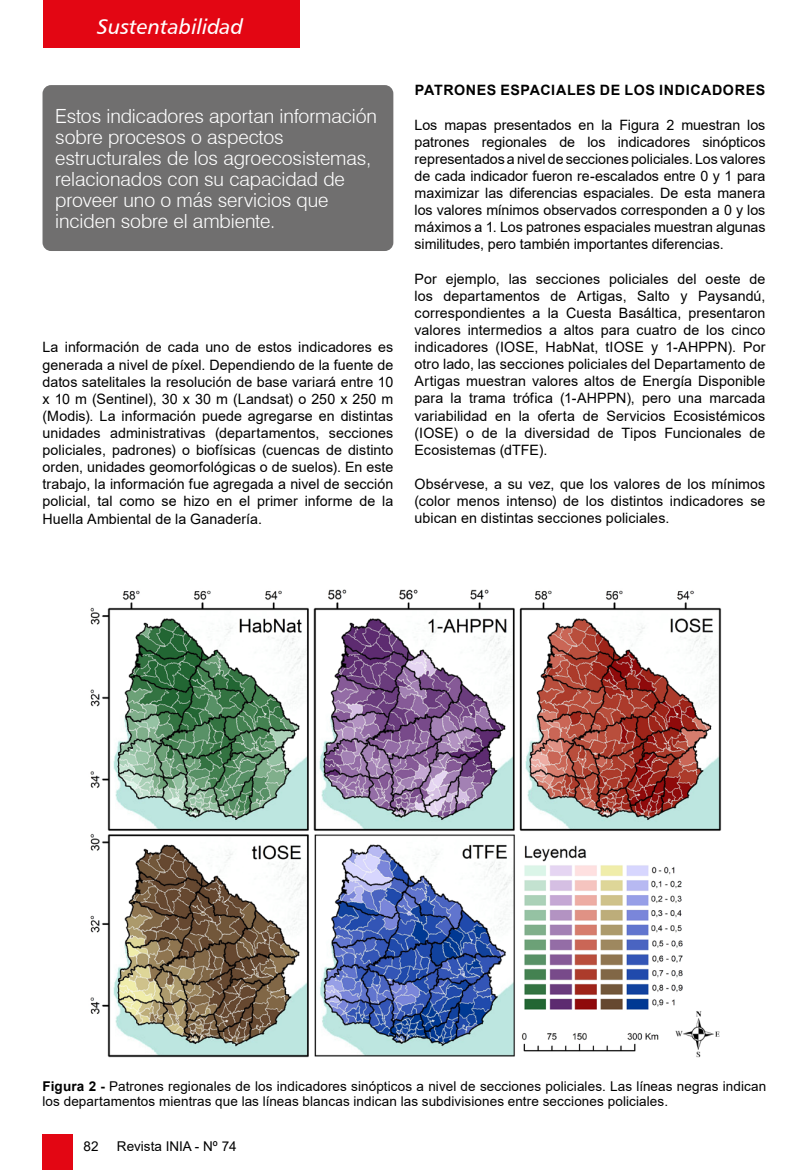
<style>
.page{position:relative;width:808px;height:1170px;background:#fff}
.page>*{position:absolute;margin:0;border:0;box-sizing:border-box;transform-origin:0 0}
.t1{font:21px "Humanist 777 BT Italic B";color:#fff}
.t2{font:300 19.5px/21px "Swiss 721 BT";letter-spacing:-.005em;color:#fff}
.t3{font:14.25px/17.1px "Arial";letter-spacing:.005em;color:#000;text-align:justify}
.t4{font:700 14.25px "Arial";letter-spacing:.045em;color:#000}
.t5{font:13.5px/15px "Arial";letter-spacing:.005em;color:#000}
.s1{font-weight:700}
</style>
<div class="page">
<div style="left:43px;top:0;width:257px;height:47px;background:#e30613"></div>
<div style="left:43px;top:1134px;width:30px;height:35px;background:#e30613"></div>
<div style="left:43px;top:85px;width:350px;height:166px;background:#706f6f;border-radius:9px"></div>
<img style="left:90px;top:589px;width:632px;height:469px">
<h1 class="t1" style="left:97px;top:13px;width:147px">Sustentabilidad</h1>
<h2 class="t2" style="left:55px;top:105px;width:323px">Estos indicadores aportan información sobre procesos o aspectos estructurales de los agroecosistemas, relacionados con su capacidad de proveer uno o más servicios que inciden sobre el ambiente.</h2>
<p class="t3" style="left:43px;top:339px;width:352px">La información de cada uno de estos indicadores es generada a nivel de píxel. Dependiendo de la fuente de datos satelitales la resolución de base variará entre 10 x 10 m (Sentinel), 30 x 30 m (Landsat) o 250 x 250 m (Modis). La información puede agregarse en distintas unidades administrativas (departamentos, secciones policiales, padrones) o biofísicas (cuencas de distinto orden, unidades geomorfológicas o de suelos). En este trabajo, la información fue agregada a nivel de sección policial, tal como se hizo en el primer informe de la Huella Ambiental de la Ganadería.</p>
<p class="t4" style="left:415px;top:80px;width:352px">PATRONES ESPACIALES DE LOS INDICADORES</p>
<p class="t3" style="left:415px;top:116px;width:352px">Los mapas presentados en la Figura 2 muestran los patrones regionales de los indicadores sinópticos representados a nivel de secciones policiales. Los valores de cada indicador fueron re-escalados entre 0 y 1 para maximizar las diferencias espaciales. De esta manera los valores mínimos observados corresponden a 0 y los máximos a 1. Los patrones espaciales muestran algunas similitudes, pero también importantes diferencias.</p>
<p class="t3" style="left:415px;top:270px;width:352px">Por ejemplo, las secciones policiales del oeste de los departamentos de Artigas, Salto y Paysandú, correspondientes a la Cuesta Basáltica, presentaron valores intermedios a altos para cuatro de los cinco indicadores (IOSE, HabNat, tIOSE y 1-AHPPN). Por otro lado, las secciones policiales del Departamento de Artigas muestran valores altos de Energía Disponible para la trama trófica (1-AHPPN), pero una marcada variabilidad en la oferta de Servicios Ecosistémicos (IOSE) o de la diversidad de Tipos Funcionales de Ecosistemas (dTFE).</p>
<p class="t3" style="left:415px;top:475px;width:352px">Obsérvese, a su vez, que los valores de los mínimos (color menos intenso) de los distintos indicadores se ubican en distintas secciones policiales.</p>
<p class="t5" style="left:43px;top:1078px;width:725px"><span class="s1">Figura 2 -</span> Patrones regionales de los indicadores sinópticos a nivel de secciones policiales. Las líneas negras indican los departamentos mientras que las líneas blancas indican las subdivisiones entre secciones policiales.</p>
<p class="t5" style="left:84px;top:1138px;width:17px">82</p>
<p class="t5" style="left:117px;top:1138px;width:121px">Revista INIA - Nº 74</p>
</div>
